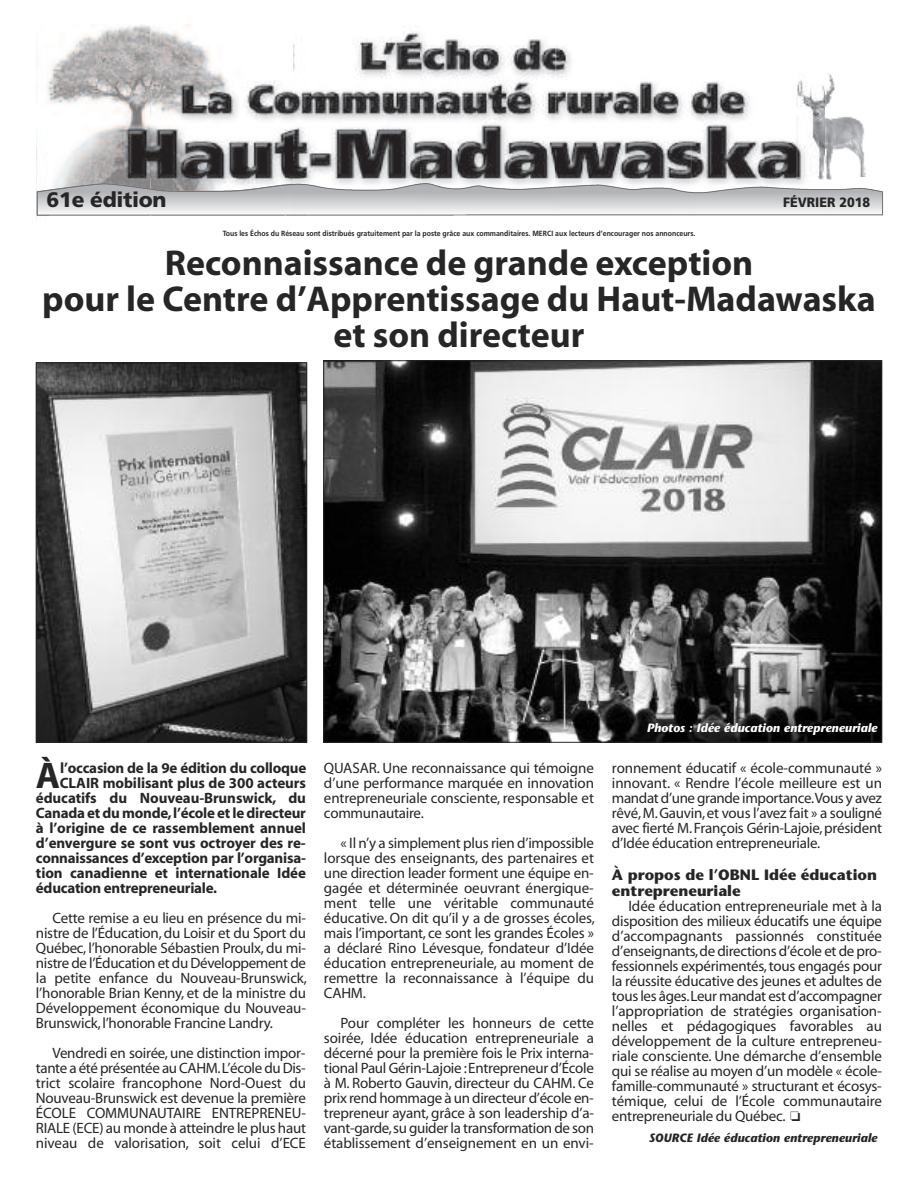
<style>
.page{position:relative;width:918px;height:1188px;background:#fff}
.page>*{position:absolute;margin:0;border:0;box-sizing:border-box;transform-origin:0 0}
.t1{font:700 37.2px "Myriad";color:#272627}
.t2{font:700 36px/36px "Myriad";color:#272627;text-align:center}
.t3{font:900 21px "Frutiger";letter-spacing:-.015em;color:#272627}
.t4{font:15px/15px "Myriad";letter-spacing:-.01em;color:#272627;text-align:justify}
.t5{font:700 15px "Myriad";letter-spacing:-.01em;color:#272627}
.t6{font:700 15px/16.5px "Stone Sans";color:#272627}
.t7{font:900 13.5px "Frutiger";color:#272627;scale:.93 1}
.t8{font:italic 700 12px "Stone Sans";color:#fff}
.t9{font:italic 700 12px "Stone Sans";color:#272627}
.t10{font:700 7.5px "Frutiger";color:#272627;scale:.93 1}
</style>
<div class="page">
<img style="left:36px;top:25px;width:830px;height:153px">
<svg style="left:36px;top:178px;width:257px;height:38px;background:#c7c8c9"></svg>
<img style="left:293px;top:178px;width:590px;height:38px">
<img style="left:556px;top:185px;width:270px;height:30px">
<img style="left:691px;top:187px;width:192px;height:28px">
<img style="left:826px;top:189px;width:56px;height:25px">
<img style="left:325px;top:363px;width:555px;height:377px">
<img style="left:38px;top:365px;width:267px;height:375px">
<div style="left:36px;top:363px;width:271px;height:379px;border:1px solid #272627"></div>
<h3 class="t3" style="left:47px;top:192px;width:121px">61e édition</h3>
<p class="t7" style="left:783px;top:197px;width:95px">FÉVRIER 2018</p>
<p class="t10" style="left:223px;top:230px;width:510px">Tous les Échos du Réseau sont distribués gratuitement par la poste grâce aux commanditaires. MERCI aux lecteurs d’encourager nos annonceurs.</p>
<h2 class="t2" style="left:42px;top:248px;width:835px">Reconnaissance de grande exception<br>pour le Centre d’Apprentissage du Haut-Madawaska et son directeur</h2>
<h1 class="t1" style="left:36px;top:762px;width:26px">À</h1>
<p class="t5" style="left:60px;top:763px;width:248px">l’occasion de la 9e édition du colloque</p>
<p class="t5" style="left:60px;top:778px;width:248px">CLAIR mobilisant plus de 300 acteurs</p>
<p class="t5" style="left:36px;top:793px;width:272px">éducatifs du Nouveau-Brunswick, du</p>
<p class="t5" style="left:36px;top:808px;width:272px">Canada et du monde,l’école et le directeur</p>
<p class="t5" style="left:36px;top:823px;width:272px">à l’origine de ce rassemblement annuel</p>
<p class="t5" style="left:36px;top:838px;width:271px">d’envergure se sont vus octroyer des re-</p>
<p class="t5" style="left:36px;top:853px;width:271px">connaissances d’exception par l’organisa-</p>
<p class="t5" style="left:36px;top:868px;width:272px">tion canadienne et internationale Idée</p>
<p class="t5" style="left:36px;top:883px;width:183px">éducation entrepreneuriale.</p>
<p class="t4" style="left:36px;top:912px;width:273px;text-indent:17px">Cette remise a eu lieu en présence du mi&shy;nistre de l’Éducation,du Loisir et du Sport du Québec, l’honorable Sébastien Proulx, du mi&shy;nistre de l’Éducation et du Développement de la petite enfance du Nouveau-Brunswick, l’honorable Brian Kenny, et de la ministre du Développement économique du Nouveau-Brunswick,l’honorable Francine Landry.</p>
<p class="t4" style="left:36px;top:1047px;width:272px;text-indent:17px">Vendredi en soirée, une distinction impor&shy;tante a été présentée au CAHM.L’école du Dis&shy;trict scolaire francophone Nord-Ouest du Nouveau-Brunswick est devenue la première ÉCOLE COMMUNAUTAIRE ENTREPRENEU-RIALE (ECE) au monde à atteindre le plus haut niveau de valorisation, soit celui d’ECE</p>
<p class="t4" style="left:324px;top:762px;width:272px">QUASAR. Une reconnaissance qui témoigne d’une performance marquée en innovation entrepreneuriale consciente, responsable et communautaire.</p>
<p class="t4" style="left:324px;top:837px;width:273px;text-indent:17px">« Il n’y a simplement plus rien d’impossible lorsque des enseignants, des partenaires et une direction leader forment une équipe en&shy;gagée et déterminée oeuvrant énergique&shy;ment telle une véritable communauté éducative. On dit qu’il y a de grosses écoles, mais l’important, ce sont les grandes Écoles » a déclaré Rino Lévesque, fondateur d’Idée éducation entrepreneuriale, au moment de remettre la reconnaissance à l’équipe du CAHM.</p>
<p class="t4" style="left:324px;top:1017px;width:272px;text-indent:17px">Pour compléter les honneurs de cette soirée, Idée éducation entrepreneuriale a décerné pour la première fois le Prix interna&shy;tional Paul Gérin-Lajoie :Entrepreneur d’École à M. Roberto Gauvin, directeur du CAHM. Ce prix rend hommage à un directeur d’école en&shy;trepreneur ayant, grâce à son leadership d’a&shy;vant-garde,su guider la transformation de son établissement d’enseignement en un envi-</p>
<p class="t8" style="left:647px;top:723px;width:232px">Photos : Idée éducation entrepreneuriale</p>
<p class="t4" style="left:612px;top:762px;width:272px">ronnement éducatif « école-communauté » innovant. « Rendre l’école meilleure est un mandat d’une grande importance.Vous y avez rêvé,M.Gauvin,et vous l’avez fait » a souligné avec fierté M.François Gérin-Lajoie,président d’Idée éducation entrepreneuriale.</p>
<p class="t6" style="left:612px;top:868px;width:267px">À propos de l’OBNL Idée éducation entrepreneuriale</p>
<p class="t4" style="left:612px;top:900px;width:272px;text-indent:17px">Idée éducation entrepreneuriale met à la disposition des milieux éducatifs une équipe d’accompagnants passionnés constituée d’enseignants,de directions d’école et de pro&shy;fessionnels expérimentés,tous engagés pour la réussite éducative des jeunes et adultes de tous les âges.Leur mandat est d’accompagner l’appropriation de stratégies organisation&shy;nelles et pédagogiques favorables au développement de la culture entrepreneu&shy;riale consciente. Une démarche d’ensemble qui se réalise au moyen d’un modèle « école&shy;famille-communauté » structurant et écosys&shy;témique, celui de l’École communautaire entrepreneuriale du Québec. ❏</p>
<p class="t9" style="left:649px;top:1134px;width:230px">SOURCE Idée éducation entrepreneuriale</p>
</div>
